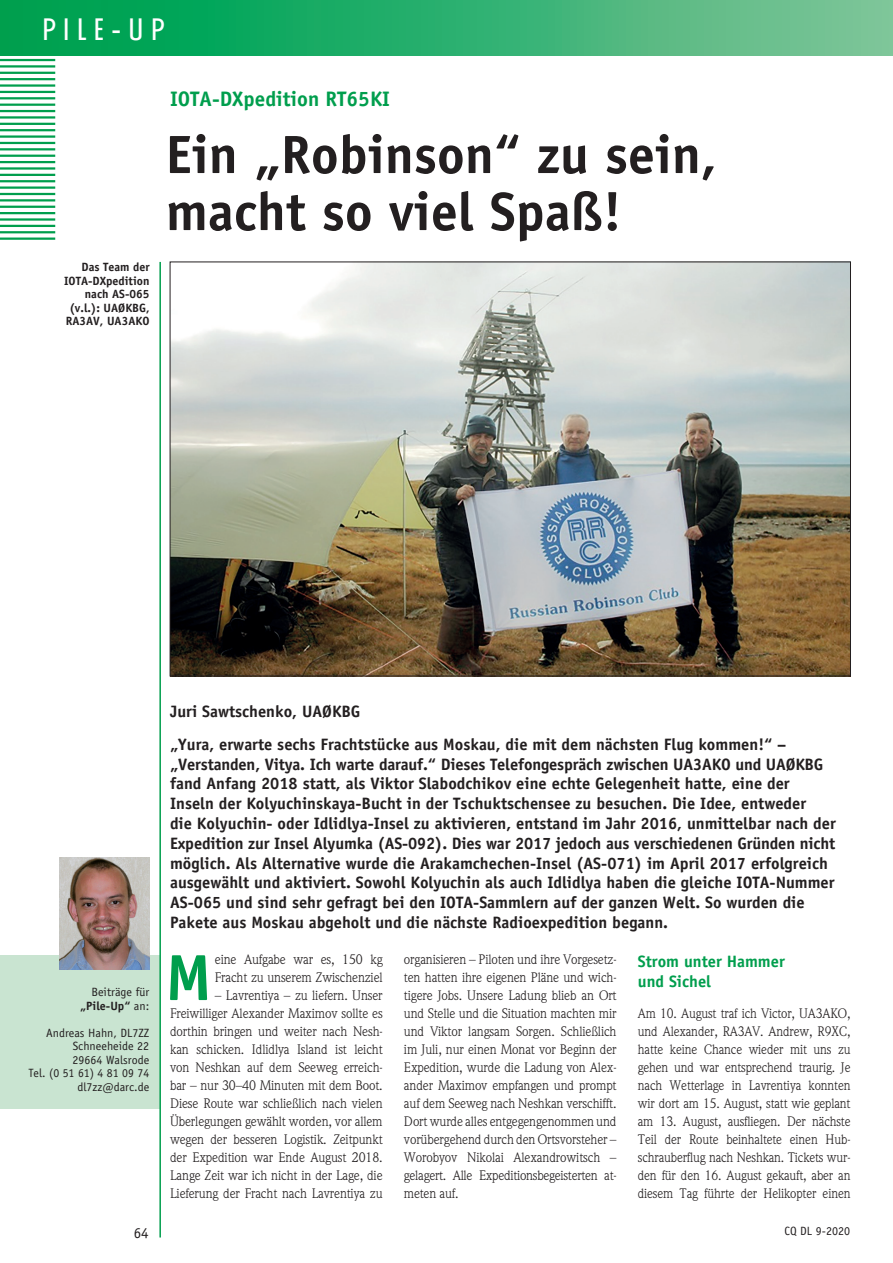
<style>
.page{position:relative;width:893px;height:1263px;background:#fff}
.page>*{position:absolute;margin:0;border:0;box-sizing:border-box;transform-origin:0 0}
.t1{font:700 65.4px "Officina Sans";color:#009e4d}
.t2{font:700 54px/57px "Officina Sans";color:#231f20}
.t3{font:condensed 30px "Limerick";letter-spacing:.26em;color:#fff}
.t4{font:700 21px "Officina Sans";color:#009e4d}
.t5{font:700 16.5px/19.8px "Officina Sans";color:#231f20}
.t6{font:700 16.5px/19.8px "Officina Sans";color:#009e4d}
.t7{font:15px "Officina Sans";color:#231f20}
.t8{font:13.5px/18px "Weidemann";letter-spacing:-.01em;color:#231f20;text-align:justify}
.t9{font:12px/13.5px "Officina Sans";color:#231f20;text-align:right}
.t10{font:700 12px/13.5px "Officina Sans";color:#231f20;text-align:right}
.s1{font-weight:700}
</style>
<div class="page">
<hr style="left:0;top:59px;width:55px;height:2px;background:#009e4d">
<hr style="left:0;top:65px;width:55px;height:3px;background:#009e4d">
<hr style="left:0;top:72px;width:55px;height:2px;background:#009e4d">
<hr style="left:0;top:78px;width:55px;height:2px;background:#009e4d">
<hr style="left:0;top:84px;width:55px;height:3px;background:#009e4d">
<hr style="left:0;top:91px;width:55px;height:2px;background:#009e4d">
<hr style="left:0;top:97px;width:55px;height:2px;background:#009e4d">
<hr style="left:0;top:104px;width:55px;height:2px;background:#009e4d">
<hr style="left:0;top:110px;width:55px;height:2px;background:#009e4d">
<hr style="left:0;top:116px;width:55px;height:3px;background:#009e4d">
<hr style="left:0;top:123px;width:55px;height:2px;background:#009e4d">
<hr style="left:0;top:129px;width:55px;height:2px;background:#009e4d">
<hr style="left:0;top:135px;width:55px;height:3px;background:#009e4d">
<hr style="left:0;top:142px;width:55px;height:2px;background:#009e4d">
<hr style="left:0;top:148px;width:55px;height:2px;background:#009e4d">
<hr style="left:0;top:155px;width:55px;height:2px;background:#009e4d">
<hr style="left:0;top:161px;width:55px;height:2px;background:#009e4d">
<hr style="left:0;top:167px;width:55px;height:3px;background:#009e4d">
<hr style="left:0;top:174px;width:55px;height:2px;background:#009e4d">
<hr style="left:0;top:180px;width:55px;height:2px;background:#009e4d">
<hr style="left:0;top:186px;width:55px;height:3px;background:#009e4d">
<hr style="left:0;top:193px;width:55px;height:2px;background:#009e4d">
<hr style="left:0;top:199px;width:55px;height:2px;background:#009e4d">
<hr style="left:0;top:206px;width:55px;height:2px;background:#009e4d">
<hr style="left:0;top:212px;width:55px;height:2px;background:#009e4d">
<hr style="left:0;top:218px;width:55px;height:3px;background:#009e4d">
<hr style="left:0;top:225px;width:55px;height:2px;background:#009e4d">
<hr style="left:0;top:231px;width:55px;height:2px;background:#009e4d">
<hr style="left:0;top:237px;width:55px;height:3px;background:#009e4d">
<div style="left:0;top:0;width:893px;height:55px;background:linear-gradient(to right,#009d49,#7cc498)"></div>
<img style="left:172px;top:264px;width:677px;height:410px">
<div style="left:0;top:955px;width:159px;height:153px;background:#c9e4d1"></div>
<img style="left:59px;top:857px;width:90px;height:112px">
<hr style="left:159px;top:262px;width:2px;height:975px;background:#009e4d">
<h3 class="t3" style="left:42px;top:12px;width:123px">PILE-UP</h3>
<p class="t10" style="left:64px;top:260px;width:87px">Das Team der<br>IOTA-DXpedition nach AS-065 (v.l.): UAØKBG,<br>RA3AV, UA3AKO</p>
<h3 class="t4" style="left:170px;top:86px;width:221px">IOTA-DXpedition RT65KI</h3>
<h2 class="t2" style="left:166px;top:126px;width:553px">Ein „Robinson“ zu sein, macht so viel Spaß!</h2>
<p class="t9" style="left:80px;top:985px;width:70px">Beiträge für <span class="s1">„Pile-Up“</span> an:</p>
<p class="t9" style="left:28px;top:1026px;width:122px">Andreas Hahn, DL7ZZ<br>Schneeheide 22<br>29664 Walsrode<br>Tel. (0 51 61) 4 81 09 74 dl7zz@darc.de</p>
<p class="t5" style="left:170px;top:694px;width:618px;line-height:33.3px">Juri Sawtschenko, UAØKBG<br>„Yura, erwarte sechs Frachtstücke aus Moskau, die mit dem nächsten Flug kommen!“ –</p>
<p class="t5" style="left:170px;top:754px;width:667px">„Verstanden, Vitya. Ich warte darauf.“ Dieses Telefongespräch zwischen UA3AKO und UAØKBG fand Anfang 2018 statt, als Viktor Slabodchikov eine echte Gelegenheit hatte, eine der Inseln der Kolyuchinskaya-Bucht in der Tschuktschensee zu besuchen. Die Idee, entweder<br>die Kolyuchin- oder Idlidlya-Insel zu aktivieren, entstand im Jahr 2016, unmittelbar nach der Expedition zur Insel Alyumka (AS-092). Dies war 2017 jedoch aus verschiedenen Gründen nicht möglich. Als Alternative wurde die Arakamchechen-Insel (AS-071) im April 2017 erfolgreich ausgewählt und aktiviert. Sowohl Kolyuchin als auch Idlidlya haben die gleiche IOTA-Nummer AS-065 und sind sehr gefragt bei den IOTA-Sammlern auf der ganzen Welt. So wurden die Pakete aus Moskau abgeholt und die nächste Radioexpedition begann.</p>
<h1 class="t1" style="left:166px;top:937px;width:48px">M</h1>
<p class="t8" style="left:215px;top:950px;width:169px">eine Aufgabe war es, 150 kg<br>Fracht zu unserem Zwischenziel</p>
<p class="t8" style="left:170px;top:986px;width:214px;text-indent:45px">– Lavrentiya – zu liefern. Unser Freiwilliger Alexander Maximov sollte es dorthin bringen und weiter nach Nesh&shy;kan schicken. Idlidlya Island ist leicht von Neshkan auf dem Seeweg erreich&shy;bar – nur 30–40 Minuten mit dem Boot.<br>Diese Route war schließlich nach vielen Überlegungen gewählt worden, vor allem wegen der besseren Logistik. Zeitpunkt der Expedition war Ende August 2018.<br>Lange Zeit war ich nicht in der Lage, die Lieferung der Fracht nach Lavrentiya zu</p>
<p class="t8" style="left:404px;top:950px;width:214px">organisieren – Piloten und ihre Vorgesetz&shy;ten hatten ihre eigenen Pläne und wich&shy;tigere Jobs. Unsere Ladung blieb an Ort und Stelle und die Situation machten mir und Viktor langsam Sorgen. Schließlich im Juli, nur einen Monat vor Beginn der Expedition, wurde die Ladung von Alex&shy;ander Maximov empfangen und prompt auf dem Seeweg nach Neshkan verschifft.<br>Dort wurde alles entgegengenommen und vorübergehend durch den Ortsvorsteher – Worobyov Nikolai Alexandrowitsch – gelagert. Alle Expeditionsbegeisterten at&shy;meten auf.</p>
<p class="t6" style="left:638px;top:951px;width:148px">Strom unter Hammer und Sichel</p>
<p class="t8" style="left:638px;top:1004px;width:214px">Am 10. August traf ich Victor, UA3AKO, und Alexander, RA3AV. Andrew, R9XC, hatte keine Chance wieder mit uns zu gehen und war entsprechend traurig. Je nach Wetterlage in Lavrentiya konnten wir dort am 15. August, statt wie geplant am 13. August, ausfliegen. Der nächste Teil der Route beinhaltete einen Hub&shy;schrauberflug nach Neshkan. Tickets wur&shy;den für den 16. August gekauft, aber an diesem Tag führte der Helikopter einen</p>
<p class="t7" style="left:134px;top:1224px;width:16px">64</p>
<p class="t9" style="left:784px;top:1224px;width:67px">CQ DL 9-2020</p>
</div>
